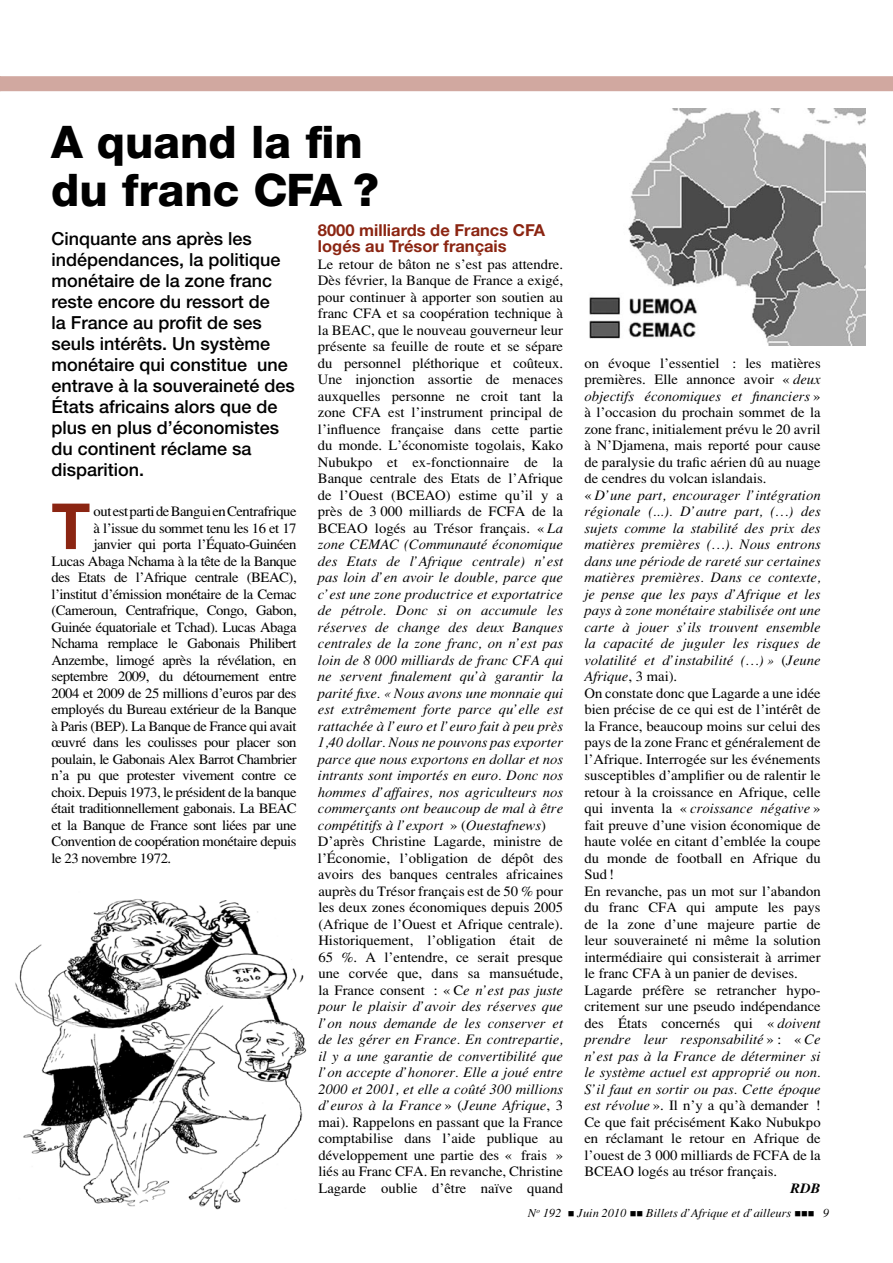
<style>
.page{position:relative;width:893px;height:1263px;background:#fff}
.page>*{position:absolute;margin:0;border:0;box-sizing:border-box;transform-origin:0 0}
.t1{font:700 63.6px "Helvetica Neue";color:#8b2512}
.t2{font:800 45px/48px "Helvetica Neue";color:#000}
.t3{font:500 18px/21px "Helvetica Neue";color:#000}
.t4{font:700 16.5px/16.5px "Helvetica Neue";color:#8b2512}
.t5{font:14.25px/16.5px "Tim Roma Fine";letter-spacing:-.03em;color:#000;text-align:justify}
.t6{font:14.25px/16.5px "Tim Ital Fine";color:#000;text-align:justify}
.t7{font:14.25px/16.5px "Tim Roma Fine";color:#000}
.t8{font:14.25px "Tim Boit Fine";color:#000}
.t9{font:12px "Tim Ital Fine";color:#000}
.s1{font-family:"Tim Ital Fine"}
.s2{font-family:"Tim Roma Fine"}
</style>
<div class="page">
<div style="left:0;top:76px;width:893px;height:15px;background:#d1a8a0"></div>
<img style="left:15px;top:899px;width:292px;height:311px">
<img style="left:589px;top:108px;width:276px;height:238px">
<h2 class="t2" style="left:51px;top:118px;width:330px">A quand la fin du franc CFA ?</h2>
<p class="t3" style="left:51px;top:228px;width:245px">Cinquante ans après les indépendances, la politique monétaire de la zone franc reste encore du ressort de<br>la France au profit de ses seuls intérêts. Un système monétaire qui constitue une entrave à la souveraineté des<br>États africains alors que de plus en plus d’économistes du continent réclame sa disparition.</p>
<h1 class="t1" style="left:51px;top:487px;width:40px">T</h1>
<p class="t5" style="left:94px;top:503px;width:205px">out est parti de Bangui en Centrafrique</p>
<p class="t5" style="left:94px;top:519px;width:205px">à l’issue du sommet tenu les 16 et 17</p>
<p class="t5" style="left:94px;top:536px;width:205px">janvier qui porta l’Équato-Guinéen</p>
<p class="t5" style="left:51px;top:552px;width:247px">Lucas Abaga Nchama à la tête de la Banque</p>
<p class="t5" style="left:51px;top:569px;width:247px">des Etats de l’Afrique centrale (BEAC),</p>
<p class="t5" style="left:51px;top:585px;width:247px">l’institut d’émission monétaire de la Cemac</p>
<p class="t5" style="left:51px;top:602px;width:247px">(Cameroun, Centrafrique, Congo, Gabon,</p>
<p class="t5" style="left:51px;top:618px;width:247px">Guinée équatoriale et Tchad). Lucas Abaga</p>
<p class="t5" style="left:51px;top:635px;width:247px">Nchama remplace le Gabonais Philibert</p>
<p class="t5" style="left:51px;top:651px;width:247px">Anzembe, limogé après la révélation, en</p>
<p class="t5" style="left:51px;top:668px;width:247px">septembre 2009, du détournement entre</p>
<p class="t5" style="left:51px;top:684px;width:247px">2004 et 2009 de 25 millions d’euros par des</p>
<p class="t5" style="left:51px;top:701px;width:247px">employés du Bureau extérieur de la Banque</p>
<p class="t5" style="left:51px;top:717px;width:247px">à Paris (BEP). La Banque de France qui avait</p>
<p class="t5" style="left:51px;top:734px;width:247px">œuvré dans les coulisses pour placer son</p>
<p class="t5" style="left:51px;top:750px;width:247px">poulain, le Gabonais Alex Barrot Chambrier</p>
<p class="t5" style="left:51px;top:767px;width:247px">n’a pu que protester vivement contre ce</p>
<p class="t5" style="left:51px;top:783px;width:247px">choix. Depuis 1973, le président de la banque</p>
<p class="t5" style="left:51px;top:800px;width:247px">était traditionnellement gabonais. La BEAC</p>
<p class="t5" style="left:51px;top:816px;width:247px">et la Banque de France sont liées par une</p>
<p class="t5" style="left:51px;top:833px;width:247px">Convention de coopération monétaire depuis</p>
<p class="t5" style="left:51px;top:849px;width:121px">le 23 novembre 1972.</p>
<p class="t4" style="left:318px;top:221px;width:229px">8000 milliards de Francs CFA logés au Trésor français</p>
<p class="t5" style="left:318px;top:255px;width:247px">Le retour de bâton ne s’est pas attendre.<br>Dès février, la Banque de France a exigé, pour continuer à apporter son soutien au franc CFA et sa coopération technique à la BEAC, que le nouveau gouverneur leur présente sa feuille de route et se sépare du personnel pléthorique et coûteux.<br>Une injonction assortie de menaces auxquelles personne ne croit tant la zone CFA est l’instrument principal de l’influence française dans cette partie du monde. L’économiste togolais, Kako Nubukpo et ex-fonctionnaire de la Banque centrale des Etats de l’Afrique de l’Ouest (BCEAO) estime qu’il y a près de 3 000 milliards de FCFA de la BCEAO logés au Trésor français. «<span class="s1">La</span></p>
<p class="t6" style="left:318px;top:536px;width:247px">zone CEMAC (Communauté économique des Etats de l’Afrique centrale) n’est pas loin d’en avoir le double, parce que c’est une zone productrice et exportatrice de pétrole. Donc si on accumule les réserves de change des deux Banques centrales de la zone franc, on n’est pas loin de 8 000 milliards de franc CFA qui ne servent finalement qu’à garantir la parité fixe. «Nous avons une monnaie qui est extrêmement forte parce qu’elle est rattachée à l’euro et l’euro fait à peu près 1,40 dollar. Nous ne pouvons pas exporter parce que nous exportons en dollar et nos intrants sont importés en euro. Donc nos hommes d’affaires, nos agriculteurs nos commerçants ont beaucoup de mal à être compétitifs à l’export <span class="s2">» (</span>Ouestafnews<span class="s2">)</span></p>
<p class="t5" style="left:318px;top:833px;width:247px">D’après Christine Lagarde, ministre de l’Économie, l’obligation de dépôt des avoirs des banques centrales africaines auprès du Trésor français est de 50 % pour les deux zones économiques depuis 2005 (Afrique de l’Ouest et Afrique centrale).<br>Historiquement, l’obligation était de 65 %. A l’entendre, ce serait presque une corvée que, dans sa mansuétude, la France consent : «C<span class="s1">e n’est pas juste</span></p>
<p class="t6" style="left:318px;top:998px;width:246px">pour le plaisir d’avoir des réserves que l’on nous demande de les conserver et de les gérer en France. En contrepartie, il y a une garantie de convertibilité que l’on accepte d’honorer. Elle a joué entre 2000 et 2001, et elle a coûté 300 millions d’euros à la France<span class="s2">» (</span>Jeune Afrique<span class="s2">, 3</span></p>
<p class="t5" style="left:318px;top:1113px;width:246px">mai). Rappelons en passant que la France comptabilise dans l’aide publique au développement une partie des « frais » liés au Franc CFA. En revanche, Christine Lagarde oublie d’être naïve quand</p>
<p class="t7" style="left:584px;top:354px;width:238px">on évoque l’essentiel : les matières premières. Elle annonce avoir «<span class="s1">deux</span></p>
<p class="t6" style="left:584px;top:387px;width:238px">objectifs économiques et financiers<span class="s2">»</span></p>
<p class="t5" style="left:584px;top:404px;width:238px">à l’occasion du prochain sommet de la zone franc, initialement prévu le 20 avril à N’Djamena, mais reporté pour cause de paralysie du trafic aérien dû au nuage de cendres du volcan islandais.</p>
<p class="t6" style="left:584px;top:486px;width:238px"><span class="s2">«</span>D’une part, encourager l’intégration régionale (...). D’autre part, (…) des sujets comme la stabilité des prix des matières premières (…). Nous entrons dans une période de rareté sur certaines matières premières. Dans ce contexte, je pense que les pays d’Afrique et les pays à zone monétaire stabilisée ont une carte à jouer s’ils trouvent ensemble la capacité de juguler les risques de volatilité et d’instabilité (…)» <span class="s2">(</span>Jeune Afrique<span class="s2">, 3 mai).</span></p>
<p class="t5" style="left:584px;top:684px;width:238px">On constate donc que Lagarde a une idée bien précise de ce qui est de l’intérêt de la France, beaucoup moins sur celui des pays de la zone Franc et généralement de l’Afrique. Interrogée sur les événements susceptibles d’amplifier ou de ralentir le retour à la croissance en Afrique, celle</p>
<p class="t6" style="left:584px;top:800px;width:238px"><span class="s2">qui inventa la «</span>croissance négative<span class="s2">»</span></p>
<p class="t7" style="left:584px;top:816px;width:238px">fait preuve d’une vision économique de haute volée en citant d’emblée la coupe du monde de football en Afrique du Sud!<br>En revanche, pas un mot sur l’abandon du franc CFA qui ampute les pays de la zone d’une majeure partie de leur souveraineté ni même la solution intermédiaire qui consisterait à arrimer le franc CFA à un panier de devises.<br>Lagarde préfère se retrancher hypo&shy;critement sur une pseudo indépendance des États concernés qui «<span class="s1">doivent</span></p>
<p class="t6" style="left:584px;top:1031px;width:238px">prendre leur responsabilité<span class="s2">»: «</span>Ce n’est pas à la France de déterminer si le système actuel est approprié ou non.<br>S’il faut en sortir ou pas. Cette époque</p>
<p class="t5" style="left:584px;top:1097px;width:238px"><span class="s1">est révolue</span>». Il n’y a qu’à demander !<br>Ce que fait précisément Kako Nubukpo en réclamant le retour en Afrique de l’ouest de 3 000 milliards de FCFA de la BCEAO logés au trésor français.</p>
<p class="t8" style="left:790px;top:1180px;width:32px">RDB</p>
<p class="t9" style="left:528px;top:1206px;width:288px">N<sup>o</sup> 192 ■ Juin 2010 ■■ Billets d’Afrique et d’ailleurs ■■■</p>
</div>
